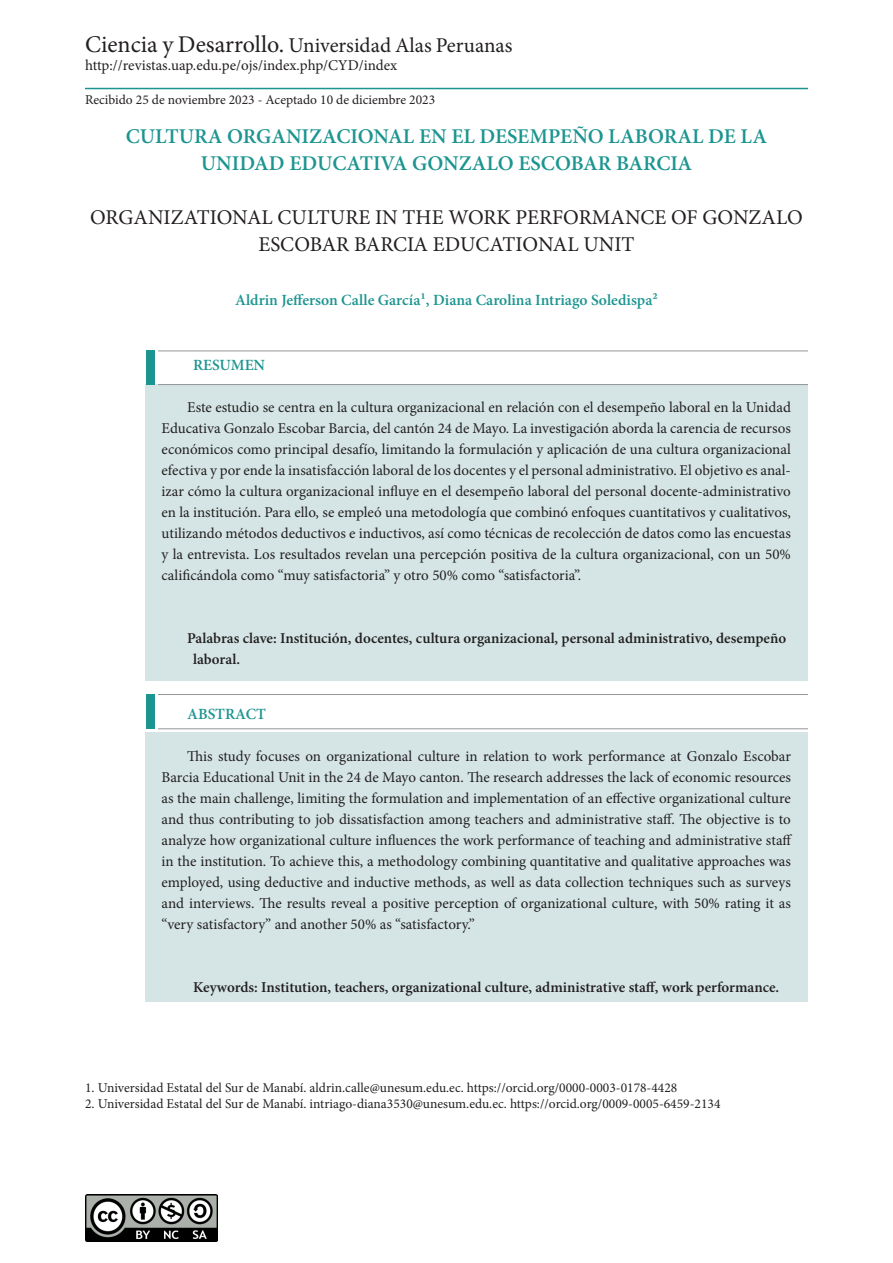
<style>
.page{position:relative;width:893px;height:1263px;background:#fff}
.page>*{position:absolute;margin:0;border:0;box-sizing:border-box;transform-origin:0 0}
.t1{font:21px/27px "Minion Pro";color:#231f20;text-align:center}
.t2{font:600 21px/27px "Minion Pro";color:#1c9590;text-align:center}
.Texto_de_bloque{font:600 15.6px "Minion Pro";color:#1c9590}
.t3{font:15px/21px "Minion Pro";color:#231f20;text-align:justify}
.t4{font:600 15px/21px "Minion Pro";color:#231f20}
.t5{font:13.5px "Minion Pro";color:#231f20}
.s1{font-size:24px}
</style>
<div class="page">
<hr style="left:85px;top:88px;width:723px;height:1px;background:#1c9590">
<img style="left:85px;top:1195px;width:132px;height:46px">
<div style="left:146px;top:384px;width:662px;height:296px;background:#d5e5e5"></div>
<div style="left:146px;top:351px;width:8px;height:34px;background:#1c9590"></div>
<hr style="left:158px;top:351px;width:650px;height:1px;background:#939598">
<hr style="left:158px;top:384px;width:650px;height:1px;background:#939598">
<div style="left:146px;top:732px;width:662px;height:269px;background:#d5e5e5"></div>
<div style="left:146px;top:694px;width:8px;height:35px;background:#1c9590"></div>
<hr style="left:158px;top:694px;width:650px;height:1px;background:#939598">
<hr style="left:158px;top:728px;width:650px;height:1px;background:#939598">
<p class="t1" style="left:85px;top:31px;width:429px"><span class="s1">Ciencia y Desarrollo.</span> Universidad Alas Peruanas</p>
<p class="t3" style="left:85px;top:54px;width:314px">http://revistas.uap.edu.pe/ojs/index.php/CYD/index</p>
<p class="t5" style="left:85px;top:90px;width:352px">Recibido 25 de noviembre 2023 - Aceptado 10 de diciembre 2023</p>
<p class="t2" style="left:126px;top:122px;width:643px">CULTURA ORGANIZACIONAL EN EL DESEMPEÑO LABORAL DE LA<br>UNIDAD EDUCATIVA GONZALO ESCOBAR BARCIA</p>
<p class="t1" style="left:90px;top:204px;width:714px">ORGANIZATIONAL CULTURE IN THE WORK PERFORMANCE OF GONZALO<br>ESCOBAR BARCIA EDUCATIONAL UNIT</p>
<p class="Texto_de_bloque" style="left:235px;top:289px;width:424px">Aldrin Jefferson Calle García1, Diana Carolina Intriago Soledispa2</p>
<p class="Texto_de_bloque" style="left:193px;top:354px;width:74px">RESUMEN</p>
<p class="t3" style="left:162px;top:397px;width:631px;text-indent:26px">Este estudio se centra en la cultura organizacional en relación con el desempeño laboral en la Unidad Educativa Gonzalo Escobar Barcia, del cantón 24 de Mayo. La investigación aborda la carencia de recursos económicos como principal desafío, limitando la formulación y aplicación de una cultura organizacional efectiva y por ende la insatisfacción laboral de los docentes y el personal administrativo. El objetivo es anal&shy;izar cómo la cultura organizacional influye en el desempeño laboral del personal docente-administrativo en la institución. Para ello, se empleó una metodología que combinó enfoques cuantitativos y cualitativos, utilizando métodos deductivos e inductivos, así como técnicas de recolección de datos como las encuestas y la entrevista. Los resultados revelan una percepción positiva de la cultura organizacional, con un 50% calificándola como “muy satisfactoria” y otro 50% como “satisfactoria”.</p>
<p class="t4" style="left:193px;top:628px;width:595px;text-indent:-6px">Palabras clave: Institución, docentes, cultura organizacional, personal administrativo, desempeño laboral.</p>
<p class="Texto_de_bloque" style="left:187px;top:703px;width:80px">ABSTRACT</p>
<p class="t3" style="left:162px;top:746px;width:632px;text-indent:26px">This study focuses on organizational culture in relation to work performance at Gonzalo Escobar Barcia Educational Unit in the 24 de Mayo canton. The research addresses the lack of economic resources as the main challenge, limiting the formulation and implementation of an effective organizational culture and thus contributing to job dissatisfaction among teachers and administrative staff. The objective is to analyze how organizational culture influences the work performance of teaching and administrative staff in the institution. To achieve this, a methodology combining quantitative and qualitative approaches was employed, using deductive and inductive methods, as well as data collection techniques such as surveys and interviews. The results reveal a positive perception of organizational culture, with 50% rating it as “very satisfactory” and another 50% as “satisfactory.”</p>
<p class="t4" style="left:193px;top:977px;width:588px">Keywords: Institution, teachers, organizational culture, administrative staff, work performance.</p>
<p class="t5" style="left:85px;top:1079px;width:594px">1. Universidad Estatal del Sur de Manabí. aldrin.calle@unesum.edu.ec. https://orcid.org/0000-0003-0178-4428</p>
<p class="t5" style="left:85px;top:1095px;width:637px">2. Universidad Estatal del Sur de Manabí. intriago-diana3530@unesum.edu.ec. https://orcid.org/0009-0005-6459-2134</p>
</div>
